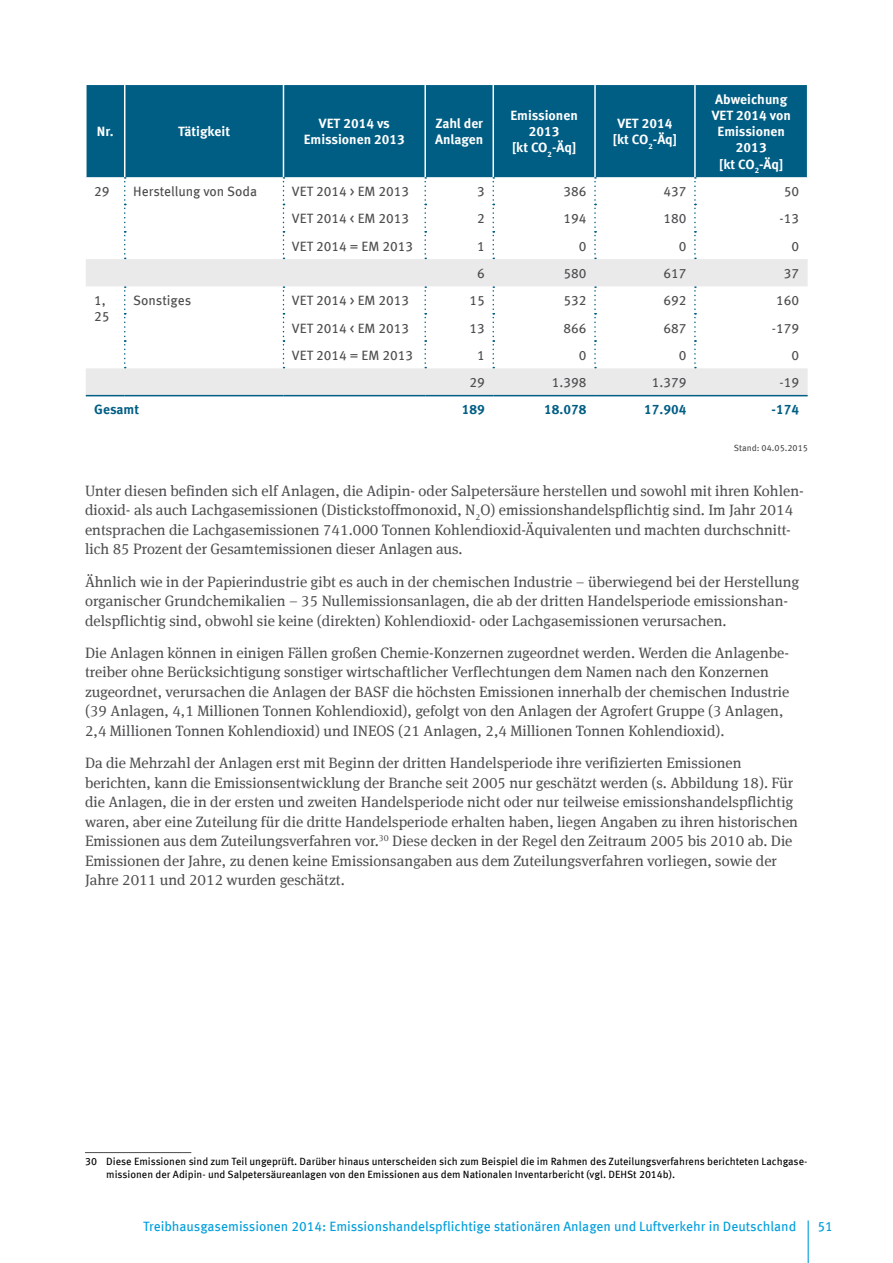
<style>
.page{position:relative;width:893px;height:1263px;background:#fff}
.page>*{position:absolute;margin:0;border:0;box-sizing:border-box;transform-origin:0 0}
.Fließtext{font:15px/19.5px "Meta Serif Offc";color:#4d4d4f}
.Fließtext_nach_Tabel{font:15px/19.5px "Meta Serif Offc";color:#4d4d4f}
.Tabelle_grau{font:13.5px/16.2px "Meta Offc";color:#4d4d4f}
.Tabellenkopf{font:700 13.5px/16.2px "Meta Offc";color:#fff;text-align:center}
.t1{font:13.5px "Meta Offc";color:#009edb}
.Tabelle{font:13.5px "Meta Offc";color:#4d4d4f}
.Tabelle_Schluss{font:700 13.5px "Meta Offc";color:#005e85}
.Fußnoten{font:10.5px/12.6px "Meta Offc";color:#000}
.Tabellenzusatz{font:9px "Meta Offc";color:#4d4d4f}
</style>
<div class="page">
<hr style="left:808px;top:1220px;width:1px;height:43px;background:#009edb">
<div style="left:87px;top:85px;width:720px;height:92px;background:#005e85"></div>
<svg style="left:86px;top:259px;width:722px;height:136px"></svg>
<hr style="left:124px;top:85px;width:1px;height:92px;background:#fff">
<hr style="left:283px;top:85px;width:1px;height:92px;background:#fff">
<hr style="left:424px;top:85px;width:2px;height:92px;background:#fff">
<hr style="left:492px;top:85px;width:2px;height:92px;background:#fff">
<hr style="left:594px;top:85px;width:2px;height:92px;background:#fff">
<hr style="left:694px;top:85px;width:2px;height:92px;background:#fff">
<svg style="left:124px;top:177px;width:2px;height:82px"></svg>
<svg style="left:283px;top:177px;width:1px;height:82px"></svg>
<svg style="left:424px;top:177px;width:2px;height:82px"></svg>
<svg style="left:492px;top:177px;width:2px;height:82px"></svg>
<svg style="left:594px;top:177px;width:2px;height:82px"></svg>
<svg style="left:694px;top:177px;width:2px;height:82px"></svg>
<svg style="left:124px;top:286px;width:2px;height:82px"></svg>
<svg style="left:283px;top:286px;width:1px;height:82px"></svg>
<svg style="left:424px;top:286px;width:2px;height:82px"></svg>
<svg style="left:492px;top:286px;width:2px;height:82px"></svg>
<svg style="left:594px;top:286px;width:2px;height:82px"></svg>
<svg style="left:694px;top:286px;width:2px;height:82px"></svg>
<hr style="left:86px;top:395px;width:39px;height:1px;background:#005e85">
<hr style="left:125px;top:395px;width:158px;height:1px;background:#005e85">
<hr style="left:283px;top:395px;width:142px;height:1px;background:#005e85">
<hr style="left:425px;top:395px;width:68px;height:1px;background:#005e85">
<hr style="left:493px;top:395px;width:102px;height:1px;background:#005e85">
<hr style="left:595px;top:395px;width:100px;height:1px;background:#005e85">
<hr style="left:695px;top:395px;width:113px;height:1px;background:#005e85">
<hr style="left:85px;top:1152px;width:106px;height:1px;background:#4d4d4f">
<p class="Tabellenkopf" style="left:97px;top:124px;width:18px">Nr.</p>
<p class="Tabellenkopf" style="left:178px;top:124px;width:53px">Tätigkeit</p>
<p class="Tabellenkopf" style="left:304px;top:116px;width:103px">VET 2014 vs<br>Emissionen 2013</p>
<p class="Tabellenkopf" style="left:435px;top:116px;width:50px;text-align:left">Zahl der<br>Anlagen</p>
<p class="Tabellenkopf" style="left:510px;top:108px;width:69px">Emissionen<br>2013<br>[kt CO<sub>2</sub>-Äq]</p>
<p class="Tabellenkopf" style="left:613px;top:116px;width:66px">VET 2014 [kt CO<sub>2</sub>-Äq]</p>
<p class="Tabellenkopf" style="left:712px;top:91px;width:81px">Abweichung<br>VET 2014 von<br>Emissionen<br>2013<br>[kt CO<sub>2</sub>-Äq]</p>
<p class="Tabelle_grau" style="left:94px;top:183px;width:17px">29</p>
<p class="Tabelle_grau" style="left:133px;top:183px;width:125px">Herstellung von Soda</p>
<p class="Tabelle_grau" style="left:292px;top:183px;width:119px">VET 2014 &gt; EM 2013</p>
<p class="Tabelle_grau" style="left:477px;top:183px;width:9px">3</p>
<p class="Tabelle_grau" style="left:563px;top:183px;width:25px">386</p>
<p class="Tabelle_grau" style="left:663px;top:183px;width:25px">437</p>
<p class="Tabelle_grau" style="left:784px;top:183px;width:17px">50</p>
<p class="Tabelle_grau" style="left:292px;top:211px;width:119px">VET 2014 &lt; EM 2013</p>
<p class="Tabelle_grau" style="left:477px;top:211px;width:9px">2</p>
<p class="Tabelle_grau" style="left:563px;top:211px;width:25px">194</p>
<p class="Tabelle_grau" style="left:663px;top:211px;width:25px">180</p>
<p class="Tabelle_grau" style="left:779px;top:211px;width:21px">-13</p>
<p class="Tabelle_grau" style="left:292px;top:238px;width:123px">VET 2014 = EM 2013</p>
<p class="Tabelle_grau" style="left:477px;top:238px;width:9px">1</p>
<p class="Tabelle_grau" style="left:579px;top:238px;width:9px">0</p>
<p class="Tabelle_grau" style="left:679px;top:238px;width:9px">0</p>
<p class="Tabelle_grau" style="left:791px;top:238px;width:9px">0</p>
<p class="Tabelle_grau" style="left:477px;top:265px;width:9px">6</p>
<p class="Tabelle_grau" style="left:563px;top:265px;width:25px">580</p>
<p class="Tabelle_grau" style="left:663px;top:265px;width:25px">617</p>
<p class="Tabelle_grau" style="left:784px;top:265px;width:17px">37</p>
<p class="Tabelle_grau" style="left:94px;top:293px;width:17px">1,<br>25</p>
<p class="Tabelle_grau" style="left:133px;top:293px;width:59px">Sonstiges</p>
<p class="Tabelle_grau" style="left:292px;top:293px;width:119px">VET 2014 &gt; EM 2013</p>
<p class="Tabelle_grau" style="left:469px;top:293px;width:17px">15</p>
<p class="Tabelle_grau" style="left:563px;top:293px;width:25px">532</p>
<p class="Tabelle_grau" style="left:663px;top:293px;width:25px">692</p>
<p class="Tabelle_grau" style="left:776px;top:293px;width:25px">160</p>
<p class="Tabelle" style="left:292px;top:320px;width:119px">VET 2014 &lt; EM 2013</p>
<p class="Tabelle" style="left:469px;top:320px;width:17px">13</p>
<p class="Tabelle" style="left:563px;top:320px;width:25px">866</p>
<p class="Tabelle" style="left:663px;top:320px;width:25px">687</p>
<p class="Tabelle" style="left:772px;top:320px;width:29px">-179</p>
<p class="Tabelle" style="left:292px;top:347px;width:123px">VET 2014 = EM 2013</p>
<p class="Tabelle" style="left:477px;top:347px;width:9px">1</p>
<p class="Tabelle" style="left:579px;top:347px;width:9px">0</p>
<p class="Tabelle" style="left:679px;top:347px;width:9px">0</p>
<p class="Tabelle" style="left:791px;top:347px;width:9px">0</p>
<p class="Tabelle_grau" style="left:469px;top:375px;width:17px">29</p>
<p class="Tabelle_grau" style="left:552px;top:375px;width:36px">1.398</p>
<p class="Tabelle_grau" style="left:652px;top:375px;width:36px">1.379</p>
<p class="Tabelle_grau" style="left:779px;top:375px;width:21px">-19</p>
<p class="Tabelle_Schluss" style="left:94px;top:402px;width:46px">Gesamt</p>
<p class="Tabelle_Schluss" style="left:462px;top:402px;width:25px">189</p>
<p class="Tabelle_Schluss" style="left:544px;top:402px;width:44px">18.078</p>
<p class="Tabelle_Schluss" style="left:644px;top:402px;width:44px">17.904</p>
<p class="Tabelle_Schluss" style="left:772px;top:402px;width:29px">-174</p>
<p class="Tabellenzusatz" style="left:734px;top:442px;width:76px">Stand: 04.05.2015</p>
<p class="Fließtext_nach_Tabel" style="left:85px;top:481px;width:720px">Unter diesen befinden sich elf Anlagen, die Adipin- oder Salpetersäure herstellen und sowohl mit ihren Kohlen&shy;dioxid- als auch Lachgasemissionen (Distickstoffmonoxid, N<sub>2</sub>O) emissionshandelspflichtig sind. Im Jahr 2014 entsprachen die Lachgasemissionen 741.000 Tonnen Kohlendioxid-Äquivalenten und machten durchschnitt&shy;lich 85 Prozent der Gesamtemissionen dieser Anlagen aus.</p>
<p class="Fließtext" style="left:85px;top:572px;width:716px">Ähnlich wie in der Papierindustrie gibt es auch in der chemischen Industrie – überwiegend bei der Herstellung organischer Grundchemikalien – 35 Nullemissionsanlagen, die ab der dritten Handelsperiode emissionshan&shy;delspflichtig sind, obwohl sie keine (direkten) Kohlendioxid- oder Lachgasemissionen verursachen.</p>
<p class="Fließtext" style="left:85px;top:643px;width:706px">Die Anlagen können in einigen Fällen großen Chemie-Konzernen zugeordnet werden. Werden die Anlagenbe&shy;treiber ohne Berücksichtigung sonstiger wirtschaftlicher Verflechtungen dem Namen nach den Konzernen zugeordnet, verursachen die Anlagen der BASF die höchsten Emissionen innerhalb der chemischen Industrie (39 Anlagen, 4,1 Millionen Tonnen Kohlendioxid), gefolgt von den Anlagen der Agrofert Gruppe (3 Anlagen, 2,4 Millionen Tonnen Kohlendioxid) und INEOS (21 Anlagen, 2,4 Millionen Tonnen Kohlendioxid).</p>
<p class="Fließtext" style="left:85px;top:753px;width:714px">Da die Mehrzahl der Anlagen erst mit Beginn der dritten Handelsperiode ihre verifizierten Emissionen berichten, kann die Emissionsentwicklung der Branche seit 2005 nur geschätzt werden (s. Abbildung 18). Für die Anlagen, die in der ersten und zweiten Handelsperiode nicht oder nur teilweise emissionshandelspflichtig waren, aber eine Zuteilung für die dritte Handelsperiode erhalten haben, liegen Angaben zu ihren historischen Emissionen aus dem Zuteilungsverfahren vor.<sup>30</sup> Diese decken in der Regel den Zeitraum 2005 bis 2010 ab. Die Emissionen der Jahre, zu denen keine Emissionsangaben aus dem Zuteilungsverfahren vorliegen, sowie der Jahre 2011 und 2012 wurden geschätzt.</p>
<p class="Fußnoten" style="left:106px;top:1155px;width:703px;text-indent:-21px">30 Diese Emissionen sind zum Teil ungeprüft. Darüber hinaus unterscheiden sich zum Beispiel die im Rahmen des Zuteilungsverfahrens berichteten Lachgase&shy;missionen der Adipin- und Salpetersäureanlagen von den Emissionen aus dem Nationalen Inventarbericht (vgl. DEHSt 2014b).</p>
<p class="t1" style="left:143px;top:1218px;width:654px">Treibhausgasemissionen 2014: Emissionshandelspflichtige stationären Anlagen und Luftverkehr in Deutschland</p>
<p class="t1" style="left:817px;top:1218px;width:17px">51</p>
</div>
